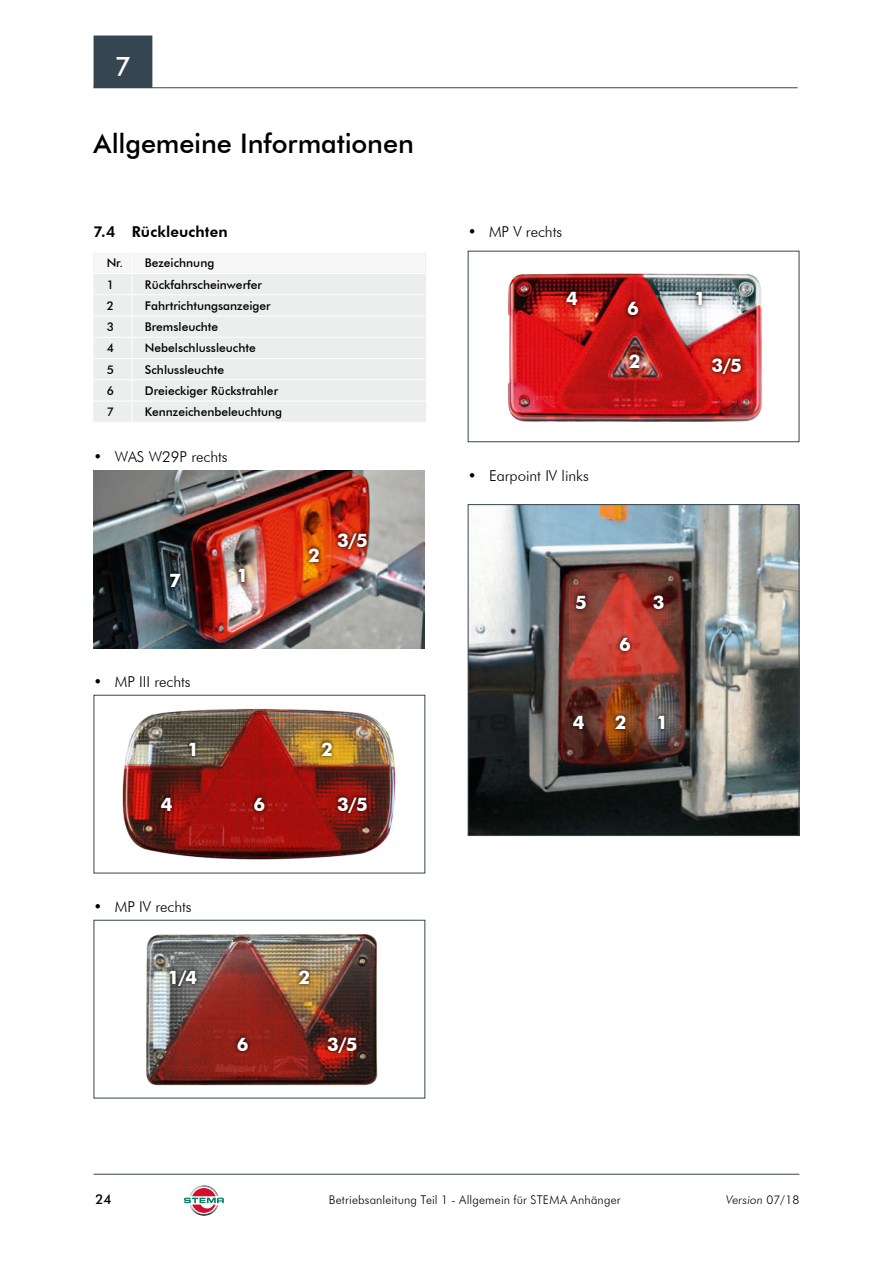
<style>
.page{position:relative;width:893px;height:1263px;background:#fff}
.page>*{position:absolute;margin:0;border:0;box-sizing:border-box;transform-origin:0 0}
.t1{font:500 27px "Futura BT";letter-spacing:-.005em;color:#000}
.t2{font:500 27px "Futura BT";color:#fff}
.t3{font:700 18.75px "Futura BT";color:#fff}
.t4{font:300 15px "Futura BT";color:#000}
.t5{font:800 15px "Futura BT";letter-spacing:.005em;color:#000}
.t6{font:500 13.5px "Futura BT";color:#000}
.t7{font:500 12px/21.3px "Futura BT";color:#000}
.t8{font:300 12px "Futura BT";letter-spacing:.015em;color:#000}
.t9{font:italic 300 12px "Futura BT";letter-spacing:.005em;color:#000}
.s1{font-style:normal}
</style>
<div class="page">
<hr style="left:94px;top:1174px;width:705px;height:1px;background:#354651">
<svg style="left:184px;top:1185px;width:40px;height:31px"></svg>
<div style="left:94px;top:36px;width:58px;height:52px;background:#354651"></div>
<hr style="left:94px;top:87px;width:704px;height:1px;background:#354651">
<svg style="left:94px;top:253px;width:332px;height:169px"></svg>
<img style="left:94px;top:470px;width:330px;height:178px">
<img style="left:122px;top:708px;width:274px;height:152px">
<div style="left:94px;top:695px;width:331px;height:178px;border:1px solid #354651"></div>
<img style="left:146px;top:934px;width:232px;height:152px">
<div style="left:94px;top:920px;width:331px;height:178px;border:1px solid #354651"></div>
<img style="left:507px;top:273px;width:255px;height:149px">
<div style="left:468px;top:251px;width:331px;height:191px;border:1px solid #354651"></div>
<img style="left:470px;top:506px;width:327px;height:328px">
<div style="left:468px;top:504px;width:331px;height:332px;border:1px solid #354651"></div>
<div style="left:234px;top:564px;width:15px;height:22px;background:#000;opacity:.75"></div>
<div style="left:304px;top:543px;width:19px;height:23px;background:#000;opacity:.75"></div>
<div style="left:334px;top:529px;width:37px;height:24px;background:#000;opacity:.75"></div>
<div style="left:185px;top:737px;width:15px;height:23px;background:#000;opacity:.75"></div>
<div style="left:317px;top:737px;width:19px;height:23px;background:#000;opacity:.75"></div>
<div style="left:334px;top:793px;width:37px;height:24px;background:#000;opacity:.75"></div>
<div style="left:250px;top:793px;width:19px;height:22px;background:#000;opacity:.75"></div>
<div style="left:157px;top:793px;width:19px;height:22px;background:#000;opacity:.75"></div>
<div style="left:165px;top:966px;width:36px;height:24px;background:#000;opacity:.75"></div>
<div style="left:294px;top:966px;width:19px;height:22px;background:#000;opacity:.75"></div>
<div style="left:233px;top:1033px;width:19px;height:22px;background:#000;opacity:.75"></div>
<div style="left:323px;top:1033px;width:38px;height:24px;background:#000;opacity:.75"></div>
<div style="left:691px;top:287px;width:15px;height:22px;background:#000;opacity:.75"></div>
<div style="left:625px;top:350px;width:19px;height:22px;background:#000;opacity:.75"></div>
<div style="left:708px;top:354px;width:38px;height:24px;background:#000;opacity:.75"></div>
<div style="left:562px;top:287px;width:20px;height:22px;background:#000;opacity:.75"></div>
<div style="left:623px;top:297px;width:20px;height:23px;background:#000;opacity:.75"></div>
<div style="left:611px;top:711px;width:19px;height:22px;background:#000;opacity:.75"></div>
<div style="left:654px;top:711px;width:15px;height:22px;background:#000;opacity:.75"></div>
<div style="left:569px;top:711px;width:19px;height:22px;background:#000;opacity:.75"></div>
<div style="left:649px;top:591px;width:19px;height:22px;background:#000;opacity:.75"></div>
<div style="left:572px;top:591px;width:18px;height:22px;background:#000;opacity:.75"></div>
<div style="left:615px;top:633px;width:20px;height:22px;background:#000;opacity:.75"></div>
<div style="left:166px;top:569px;width:19px;height:23px;background:#000;opacity:.75"></div>
<h1 class="t2" style="left:115px;top:55px;width:18px">7</h1>
<h1 class="t1" style="left:94px;top:132px;width:322px">Allgemeine Informationen</h1>
<p class="t5" style="left:94px;top:226px;width:136px">7.4 Rückleuchten</p>
<p class="t7" style="left:107px;top:254px;width:109px">Nr. Bezeichnung<br>1</p>
<p class="t7" style="left:145px;top:275px;width:118px">Rückfahrscheinwerfer</p>
<p class="t7" style="left:107px;top:296px;width:9px">2</p>
<p class="t7" style="left:145px;top:296px;width:127px">Fahrtrichtungsanzeiger</p>
<p class="t7" style="left:107px;top:317px;width:9px">3</p>
<p class="t7" style="left:145px;top:317px;width:75px">Bremsleuchte</p>
<p class="t7" style="left:107px;top:339px;width:9px">4</p>
<p class="t7" style="left:145px;top:339px;width:112px">Nebelschlussleuchte</p>
<p class="t7" style="left:107px;top:360px;width:9px">5</p>
<p class="t7" style="left:145px;top:360px;width:81px">Schlussleuchte</p>
<p class="t7" style="left:107px;top:381px;width:9px">6</p>
<p class="t7" style="left:145px;top:381px;width:135px">Dreieckiger Rückstrahler</p>
<p class="t7" style="left:107px;top:402px;width:9px">7</p>
<p class="t7" style="left:145px;top:402px;width:139px">Kennzeichenbeleuchtung</p>
<p class="t4" style="left:94px;top:451px;width:136px">• WAS W29P rechts</p>
<h2 class="t3" style="left:169px;top:573px;width:13px">7</h2>
<h2 class="t3" style="left:237px;top:568px;width:13px">1</h2>
<h2 class="t3" style="left:308px;top:547px;width:13px">2</h2>
<h2 class="t3" style="left:337px;top:533px;width:32px">3/5</h2>
<p class="t4" style="left:94px;top:676px;width:99px">• MP III rechts</p>
<h2 class="t3" style="left:188px;top:741px;width:13px">1</h2>
<h2 class="t3" style="left:321px;top:741px;width:13px">2</h2>
<h2 class="t3" style="left:161px;top:796px;width:13px">4</h2>
<h2 class="t3" style="left:254px;top:796px;width:13px">6</h2>
<h2 class="t3" style="left:337px;top:796px;width:32px">3/5</h2>
<p class="t4" style="left:94px;top:901px;width:100px">• MP IV rechts</p>
<h2 class="t3" style="left:168px;top:969px;width:31px">1/4</h2>
<h2 class="t3" style="left:298px;top:969px;width:13px">2</h2>
<h2 class="t3" style="left:237px;top:1036px;width:13px">6</h2>
<h2 class="t3" style="left:327px;top:1036px;width:32px">3/5</h2>
<p class="t4" style="left:468px;top:226px;width:96px">• MP V rechts</p>
<h2 class="t3" style="left:566px;top:290px;width:13px">4</h2>
<p class="t4" style="left:468px;top:470px;width:123px">• Earpoint IV links</p>
<h2 class="t3" style="left:627px;top:301px;width:13px">6</h2>
<h2 class="t3" style="left:694px;top:290px;width:13px">1</h2>
<h2 class="t3" style="left:629px;top:353px;width:13px">2</h2>
<h2 class="t3" style="left:711px;top:357px;width:32px">3/5</h2>
<h2 class="t3" style="left:575px;top:594px;width:13px">5</h2>
<h2 class="t3" style="left:653px;top:594px;width:13px">3</h2>
<h2 class="t3" style="left:619px;top:637px;width:13px">6</h2>
<h2 class="t3" style="left:573px;top:715px;width:13px">4</h2>
<h2 class="t3" style="left:615px;top:715px;width:13px">2</h2>
<h2 class="t3" style="left:657px;top:715px;width:13px">1</h2>
<p class="t6" style="left:95px;top:1194px;width:18px">24</p>
<p class="t8" style="left:329px;top:1195px;width:293px">Betriebsanleitung Teil 1 - Allgemein für STEMA Anhänger</p>
<p class="t9" style="left:726px;top:1195px;width:75px">Version <span class="s1">07/ 18</span></p>
</div>
